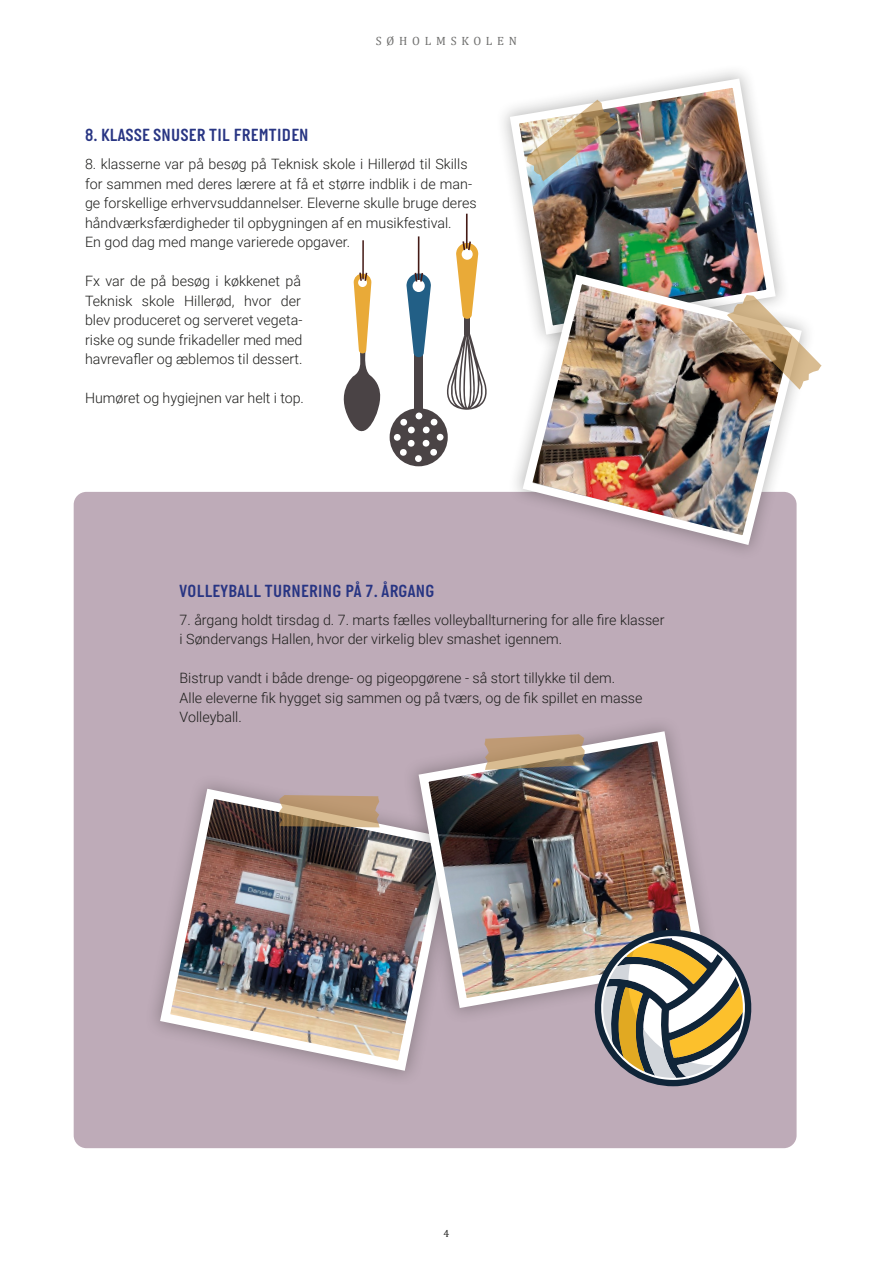
<style>
.page{position:relative;width:893px;height:1263px;background:#fff}
.page>*{position:absolute;margin:0;border:0;box-sizing:border-box;transform-origin:0 0}
.Mellemrubrik{font:600 18px "Italian Plate No 1";letter-spacing:.02em;color:#283583}
.Brød{font:300 14.25px/19.5px "Roboto";color:#1d1d1b}
.t1{font:12px "Cambria";letter-spacing:.4em;color:#70706f}
.t2{font:10.5px "Cambria";color:#1d1d1b}
</style>
<div class="page">
<div style="left:74px;top:492px;width:723px;height:656px;background:#beabb8;border-radius:13px"></div>
<img style="left:505px;top:74px;width:273px;height:185px">
<img style="left:527px;top:100px;width:90px;height:81px">
<img style="left:155px;top:784px;width:268px;height:292px">
<svg style="left:279px;top:795px;width:101px;height:32px;background:#b89974"></svg>
<div style="left:402px;top:715px;width:320px;height:309px;background:#1d1d1b;opacity:.3"></div>
<img style="left:414px;top:726px;width:297px;height:287px">
<svg style="left:484px;top:734px;width:101px;height:36px;background:#b69a7c"></svg>
<svg style="left:592px;top:919px;width:160px;height:167px"></svg>
<hr style="left:466px;top:214px;width:2px;height:34px;background:#441a16">
<hr style="left:418px;top:236px;width:1px;height:44px;background:#441a16">
<hr style="left:362px;top:240px;width:2px;height:39px;background:#441a16">
<svg style="left:343px;top:241px;width:144px;height:225px"></svg>
<div style="left:508px;top:259px;width:309px;height:301px;background:#1d1d1b;opacity:.3"></div>
<img style="left:518px;top:270px;width:289px;height:280px">
<svg style="left:727px;top:295px;width:95px;height:95px"></svg>
<p class="t1" style="left:376px;top:34px;width:143px">SØHOLMSKOLEN</p>
<p class="Mellemrubrik" style="left:85px;top:125px;width:225px">8. KLASSE SNUSER TIL FREMTIDEN</p>
<p class="Brød" style="left:85px;top:154px;width:393px">8. klasserne var på besøg på Teknisk skole i Hillerød til Skills for sammen med deres lærere at få et større indblik i de man&shy;ge forskellige erhvervsuddannelser. Eleverne skulle bruge deres håndværksfærdigheder til opbygningen af en musikfestival.</p>
<p class="Brød" style="left:85px;top:232px;width:267px">En god dag med mange varierede opgaver.</p>
<p class="Brød" style="left:85px;top:271px;width:219px;text-align:justify">Fx var de på besøg i køkkenet på Teknisk skole Hillerød, hvor der blev produceret og serveret vegeta&shy;riske og sunde frikadeller med med havrevafler og æblemos til dessert.</p>
<p class="Brød" style="left:85px;top:388px;width:220px">Humøret og hygiejnen var helt i top.</p>
<p class="Mellemrubrik" style="left:180px;top:581px;width:256px">VOLLEYBALL TURNERING PÅ 7. ÅRGANG</p>
<p class="Brød" style="left:180px;top:609px;width:486px">7. årgang holdt tirsdag d. 7. marts fælles volleyballturnering for alle fire klasser i Søndervangs Hallen, hvor der virkelig blev smashet igennem.</p>
<p class="Brød" style="left:180px;top:668px;width:437px">Bistrup vandt i både drenge- og pigeopgørene - så stort tillykke til dem.</p>
<p class="Brød" style="left:180px;top:687px;width:464px">Alle eleverne fik hygget sig sammen og på tværs, og de fik spillet en masse<br>Volleyball.</p>
<p class="t2" style="left:444px;top:1227px;width:7px">4</p>
</div>
